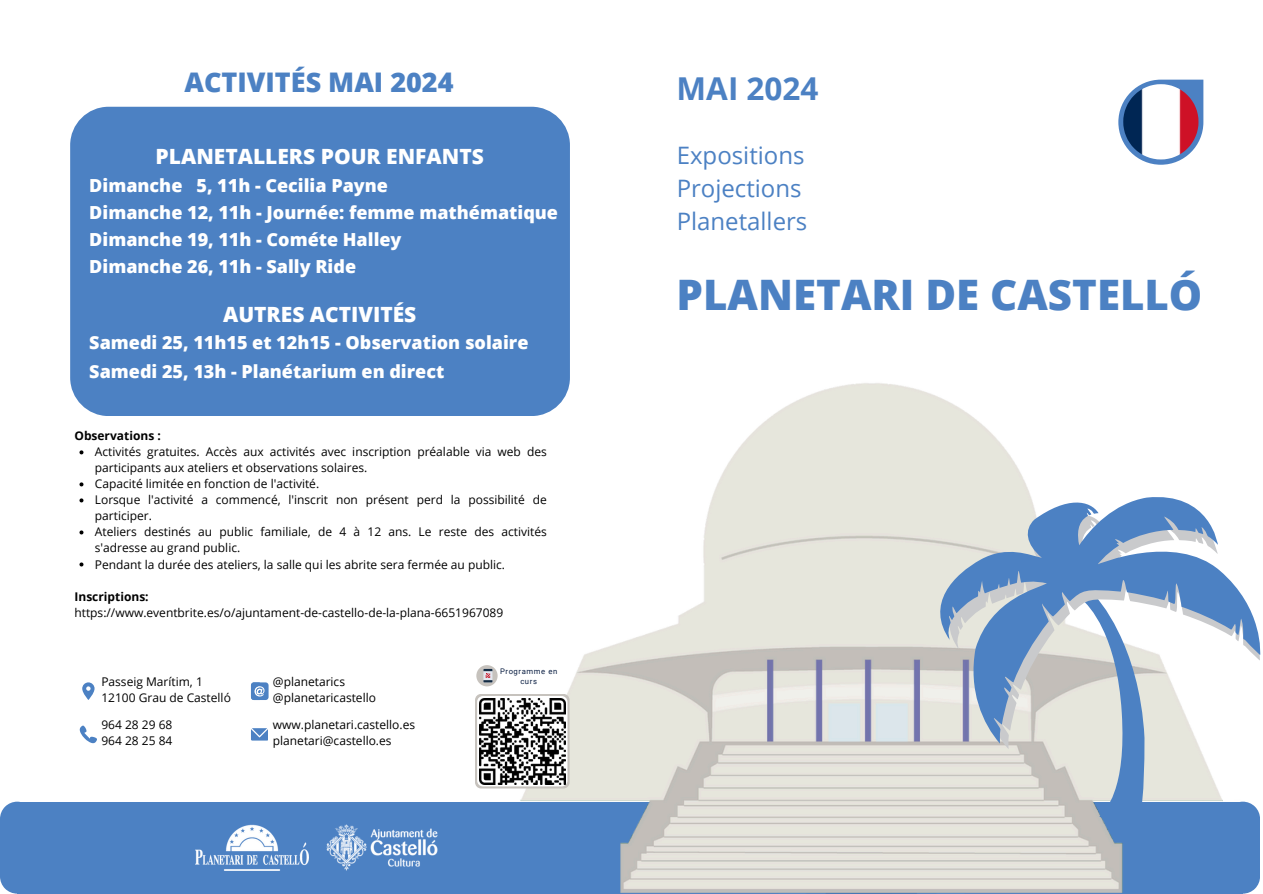
<style>
.page{position:relative;width:1263px;height:894px;background:#fff}
.page>*{position:absolute;margin:0;border:0;box-sizing:border-box;transform-origin:0 0}
.t1{font:800 42px "Open Sans";color:#4c81c3}
.t2{font:700 31.5px "Open Sans";color:#4c81c3}
.t3{font:800 27px "Open Sans";color:#4c81c3}
.t4{font:24px/32.7px "Open Sans";color:#4c81c3}
.t5{font:800 21px "Open Sans";color:#fff}
.t6{font:800 18px/27px "Open Sans";color:#fff}
.t7{font:12px/16px "Open Sans";color:#000}
.t8{font:700 12px "Open Sans";color:#000}
.t9{font:7.65px/10.1px "Roboto";letter-spacing:.075em;color:#0a1e42;text-align:center}
</style>
<div class="page">
<div style="left:18px;top:801px;width:1225px;height:92px;background:#4c81c3"></div>
<svg style="left:1118px;top:80px;width:85px;height:85px"></svg>
<img style="left:1123px;top:84px;width:75px;height:75px">
<div style="left:0;top:801px;width:34px;height:92px;background:#4c81c3"></div>
<img style="left:505px;top:383px;width:720px;height:510px">
<svg style="left:1072px;top:749px;width:72px;height:71px"></svg>
<svg style="left:940px;top:743px;width:285px;height:6px;background:#d4d7d5"></svg>
<svg style="left:940px;top:497px;width:321px;height:246px"></svg>
<svg style="left:1225px;top:801px;width:35px;height:92px"></svg>
<svg style="left:82px;top:682px;width:13px;height:17px"></svg>
<svg style="left:80px;top:725px;width:17px;height:18px"></svg>
<div style="left:251px;top:682px;width:18px;height:17px;background:#4c81c3;border-radius:3px"></div>
<svg style="left:251px;top:682px;width:13px;height:17px"></svg>
<svg style="left:251px;top:728px;width:17px;height:12px"></svg>
<div style="left:70px;top:107px;width:500px;height:309px;background:#4c81c3;border-radius:38px"></div>
<img style="left:196px;top:824px;width:112px;height:46px">
<svg style="left:475px;top:693px;width:95px;height:95px"></svg>
<svg style="left:477px;top:695px;width:90px;height:91px"></svg>
<img style="left:480px;top:698px;width:85px;height:86px">
<svg style="left:476px;top:665px;width:22px;height:21px"></svg>
<svg style="left:483px;top:668px;width:9px;height:14px"></svg>
<img style="left:326px;top:824px;width:112px;height:47px">
<svg style="left:79px;top:450px;width:4px;height:4px"></svg>
<svg style="left:79px;top:482px;width:4px;height:4px"></svg>
<svg style="left:79px;top:498px;width:4px;height:4px"></svg>
<svg style="left:79px;top:530px;width:4px;height:4px"></svg>
<svg style="left:79px;top:562px;width:4px;height:4px"></svg>
<p class="t3" style="left:184px;top:64px;width:271px">ACTIVITÉS MAI 2024</p>
<p class="t2" style="left:677px;top:66px;width:143px">MAI 2024</p>
<p class="t5" style="left:156px;top:141px;width:330px">PLANETALLERS POUR ENFANTS</p>
<p class="t6" style="left:89px;top:171px;width:470px">Dimanche 5, 11h - Cecilia Payne<br>Dimanche 12, 11h - Journée: femme mathématique<br>Dimanche 19, 11h - Cométe Halley</p>
<p class="t6" style="left:89px;top:252px;width:268px">Dimanche 26, 11h - Sally Ride</p>
<p class="t5" style="left:223px;top:299px;width:195px">AUTRES ACTIVITÉS</p>
<p class="t6" style="left:89px;top:327px;width:441px;line-height:29.2px">Samedi 25, 11h15 et 12h15 - Observation solaire<br>Samedi 25, 13h - Planétarium en direct</p>
<p class="t8" style="left:74px;top:427px;width:88px">Observations :</p>
<p class="t7" style="left:95px;top:443px;width:453px">Activités gratuites. Accès aux activités avec inscription préalable via web des participants aux ateliers et observations solaires.</p>
<p class="t7" style="left:95px;top:475px;width:226px">Capacité limitée en fonction de l'activité.</p>
<p class="t7" style="left:95px;top:491px;width:453px">Lorsque l'activité a commencé, l'inscrit non présent perd la possibilité de participer.</p>
<p class="t7" style="left:95px;top:523px;width:453px">Ateliers destinés au public familiale, de 4 à 12 ans. Le reste des activités s'adresse au grand public.</p>
<p class="t7" style="left:95px;top:555px;width:412px">Pendant la durée des ateliers, la salle qui les abrite sera fermée au public.</p>
<p class="t8" style="left:74px;top:587px;width:76px">Inscriptions:</p>
<p class="t7" style="left:74px;top:603px;width:430px">https://www.eventbrite.es/o/ajuntament-de-castello-de-la-plana-6651967089</p>
<p class="t7" style="left:101px;top:673px;width:103px">Passeig Marítim, 1</p>
<p class="t7" style="left:101px;top:689px;width:131px">12100 Grau de Castelló</p>
<p class="t7" style="left:101px;top:716px;width:73px">964 28 29 68</p>
<h6 class="t7" style="left:101px;top:732px;width:73px">964 28 25 84</h6>
<h6 class="t7" style="left:273px;top:673px;width:74px">@planetarics</h6>
<p class="t7" style="left:273px;top:689px;width:105px">@planetaricastello</p>
<h4 class="t7" style="left:273px;top:716px;width:144px">www.planetari.castello.es</h4>
<h1 class="t7" style="left:273px;top:732px;width:120px">planetari@castello.es</h1>
<p class="t9" style="left:500px;top:666px;width:59px">Programme en curs</p>
<p class="t4" style="left:677px;top:139px;width:132px">Expositions<br>Projections<br>Planetallers</p>
<p class="t1" style="left:677px;top:265px;width:527px">PLANETARI DE CASTELLÓ</p>
</div>
